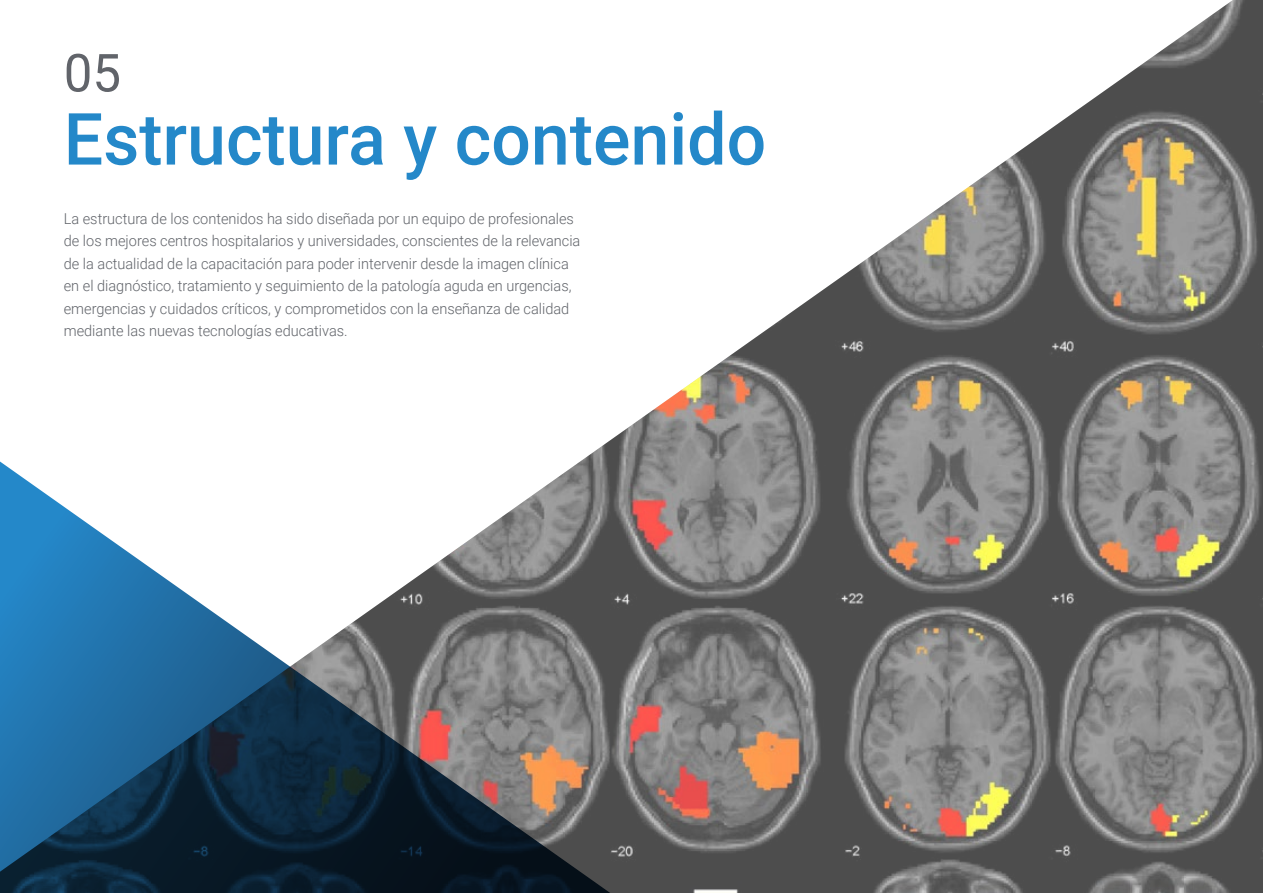
<style>
.page{position:relative;width:1263px;height:893px;background:#fff}
.page>*{position:absolute;margin:0;border:0;box-sizing:border-box;transform-origin:0 0}
.t1{font:500 72px "Roboto";color:#2488c9}
.t2{font:52.5px "Roboto";color:#61646a}
.t3{font:300 15px/22.5px "Roboto";color:#61646a}
</style>
<div class="page">
<img style="left:602px;top:0;width:661px;height:893px">
<svg style="left:0;top:446px;width:640px;height:447px"></svg>
<h2 class="t2" style="left:64px;top:36px;width:59px">05</h2>
<h1 class="t1" style="left:64px;top:89px;width:704px">Estructura y contenido</h1>
<p class="t3" style="left:64px;top:207px;width:518px">La estructura de los contenidos ha sido diseñada por un equipo de profesionales de los mejores centros hospitalarios y universidades, conscientes de la relevancia de la actualidad de la capacitación para poder intervenir desde la imagen clínica en el diagnóstico, tratamiento y seguimiento de la patología aguda en urgencias, emergencias y cuidados críticos, y comprometidos con la enseñanza de calidad mediante las nuevas tecnologías educativas.</p>
</div>
